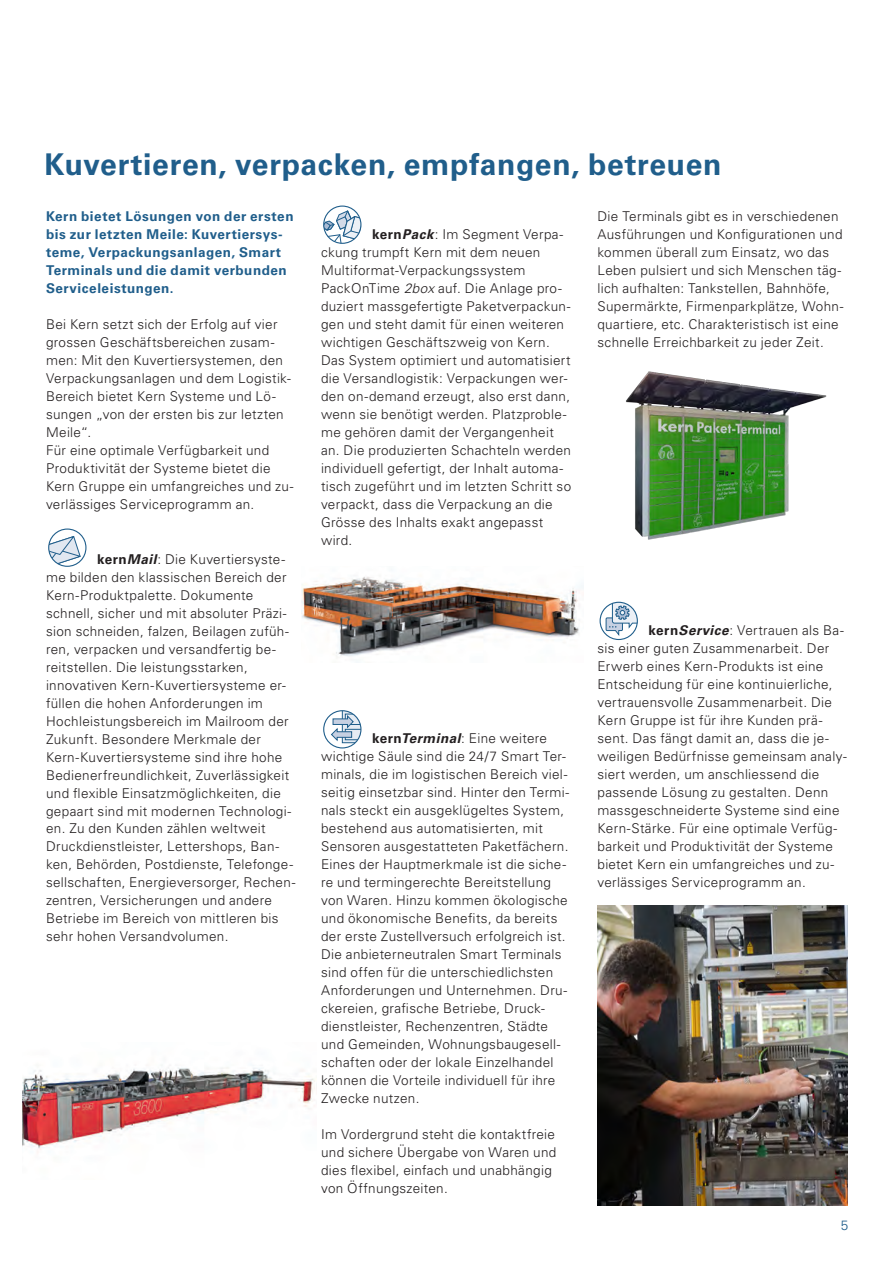
<style>
.page{position:relative;width:893px;height:1263px;background:#fff}
.page>*{position:absolute;margin:0;border:0;box-sizing:border-box;transform-origin:0 0}
.t1{font:700 30px "Univers LT Std";letter-spacing:.02em;color:#205e8b}
.t2{font:300 13.5px/18px "Univers LT Std";letter-spacing:.025em;color:#231f20}
.t3{font:700 13.5px/18px "Univers LT Std";letter-spacing:.035em;color:#205e8b}
.t4{font:300 13.5px "Univers LT Std";color:#205e8b}
.s1{font-weight:700}
.s2{font-weight:700;font-style:italic}
.s3{font-style:italic}
</style>
<div class="page">
<svg style="left:49px;top:529px;width:37px;height:37px"></svg>
<svg style="left:49px;top:535px;width:34px;height:31px"></svg>
<div style="left:48px;top:528px;width:38px;height:39px;border:1px solid #205e8b;border-radius:50%"></div>
<svg style="left:324px;top:206px;width:37px;height:37px"></svg>
<svg style="left:324px;top:210px;width:37px;height:33px"></svg>
<div style="left:323px;top:206px;width:38px;height:38px;border:1px solid #205e8b;border-radius:50%"></div>
<svg style="left:324px;top:711px;width:37px;height:37px"></svg>
<svg style="left:330px;top:711px;width:31px;height:32px"></svg>
<div style="left:323px;top:710px;width:38px;height:38px;border:1px solid #205e8b;border-radius:50%"></div>
<svg style="left:600px;top:602px;width:37px;height:37px"></svg>
<svg style="left:605px;top:602px;width:32px;height:35px"></svg>
<div style="left:600px;top:602px;width:38px;height:38px;border:1px solid #205e8b;border-radius:50%"></div>
<img style="left:626px;top:371px;width:201px;height:169px">
<img style="left:301px;top:577px;width:282px;height:79px">
<img style="left:22px;top:1065px;width:293px;height:88px">
<img style="left:597px;top:905px;width:250px;height:300px">
<h1 class="t1" style="left:45px;top:146px;width:678px">Kuvertieren, verpacken, empfangen, betreuen</h1>
<p class="t3" style="left:46px;top:208px;width:249px">Kern bietet Lösungen von der ersten bis zur letzten Meile: Kuvertiersys&shy;teme, Verpackungsanlagen, Smart<br>Terminals und die damit verbunden<br>Serviceleistungen.</p>
<p class="t2" style="left:46px;top:316px;width:249px">Bei Kern setzt sich der Erfolg auf vier grossen Geschäftsbereichen zusam&shy;men: Mit den Kuvertiersystemen, den Verpackungsanlagen und dem Logistik-Bereich bietet Kern Systeme und Lö&shy;sungen „von der ersten bis zur letzten Meile“.<br>Für eine optimale Verfügbarkeit und Produktivität der Systeme bietet die Kern Gruppe ein umfangreiches und zu&shy;verlässiges Serviceprogramm an.</p>
<p class="t2" style="left:597px;top:207px;width:248px">Die Terminals gibt es in verschiedenen Ausführungen und Konfigurationen und kommen überall zum Einsatz, wo das Leben pulsiert und sich Menschen täg&shy;lich aufhalten: Tankstellen, Bahnhöfe, Supermärkte, Firmenparkplätze, Wohn&shy;quartiere, etc. Charakteristisch ist eine schnelle Erreichbarkeit zu jeder Zeit.</p>
<p class="t2" style="left:321px;top:226px;width:252px;text-indent:51px"><span class="s1">kern</span><span class="s2">Pack</span>: Im Segment Verpa&shy;ckung trumpft Kern mit dem neuen Multiformat-Verpackungssystem PackOnTime <span class="s3">2box</span> auf. Die Anlage pro&shy;duziert massgefertigte Paketverpackun&shy;gen und steht damit für einen weiteren wichtigen Geschäftszweig von Kern.<br>Das System optimiert und automatisiert die Versandlogistik: Verpackungen wer&shy;den on-demand erzeugt, also erst dann, wenn sie benötigt werden. Platzproble&shy;me gehören damit der Vergangenheit an. Die produzierten Schachteln werden individuell gefertigt, der Inhalt automa&shy;tisch zugeführt und im letzten Schritt so verpackt, dass die Verpackung an die Grösse des Inhalts exakt angepasst wird.</p>
<p class="t2" style="left:46px;top:550px;width:251px;text-indent:51px"><span class="s1">kern</span><span class="s2">Mail</span>: Die Kuvertiersyste&shy;me bilden den klassischen Bereich der Kern-Produktpalette. Dokumente schnell, sicher und mit absoluter Präzi&shy;sion schneiden, falzen, Beilagen zufüh&shy;ren, verpacken und versandfertig be&shy;reitstellen. Die leistungsstarken, innovativen Kern-Kuvertiersysteme er&shy;füllen die hohen Anforderungen im Hochleistungsbereich im Mailroom der Zukunft. Besondere Merkmale der Kern-Kuvertiersysteme sind ihre hohe Bedienerfreundlichkeit, Zuverlässigkeit und flexible Einsatzmöglichkeiten, die gepaart sind mit modernen Technologi&shy;en. Zu den Kunden zählen weltweit Druckdienstleister, Lettershops, Ban&shy;ken, Behörden, Postdienste, Telefonge&shy;sellschaften, Energieversorger, Rechen&shy;zentren, Versicherungen und andere Betriebe im Bereich von mittleren bis sehr hohen Versandvolumen.</p>
<p class="t2" style="left:321px;top:730px;width:250px;text-indent:51px"><span class="s1">kern</span><span class="s2">Terminal</span>: Eine weitere wichtige Säule sind die 24/7 Smart Ter&shy;minals, die im logistischen Bereich viel&shy;seitig einsetzbar sind. Hinter den Termi&shy;nals steckt ein ausgeklügeltes System, bestehend aus automatisierten, mit Sensoren ausgestatteten Paketfächern.<br>Eines der Hauptmerkmale ist die siche&shy;re und termingerechte Bereitstellung von Waren. Hinzu kommen ökologische und ökonomische Benefits, da bereits der erste Zustellversuch erfolgreich ist.<br>Die anbieterneutralen Smart Terminals sind offen für die unterschiedlichsten Anforderungen und Unternehmen. Dru&shy;ckereien, grafische Betriebe, Druck&shy;dienstleister, Rechenzentren, Städte und Gemeinden, Wohnungsbaugesell&shy;schaften oder der lokale Einzelhandel können die Vorteile individuell für ihre Zwecke nutzen.</p>
<p class="t2" style="left:321px;top:1125px;width:237px">Im Vordergrund steht die kontaktfreie und sichere Übergabe von Waren und dies flexibel, einfach und unabhängig von Öffnungszeiten.</p>
<p class="t2" style="left:597px;top:621px;width:251px;text-indent:51px"><span class="s1">kern</span><span class="s2">Service</span>: Vertrauen als Ba&shy;sis einer guten Zusammenarbeit. Der Erwerb eines Kern-Produkts ist eine Entscheidung für eine kontinuierliche, vertrauensvolle Zusammenarbeit. Die Kern Gruppe ist für ihre Kunden prä&shy;sent. Das fängt damit an, dass die je&shy;weiligen Bedürfnisse gemeinsam analy&shy;siert werden, um anschliessend die passende Lösung zu gestalten. Denn massgeschneiderte Systeme sind eine Kern-Stärke. Für eine optimale Verfüg&shy;barkeit und Produktivität der Systeme bietet Kern ein umfangreiches und zu&shy;verlässiges Serviceprogramm an.</p>
<p class="t4" style="left:841px;top:1217px;width:9px">5</p>
</div>
